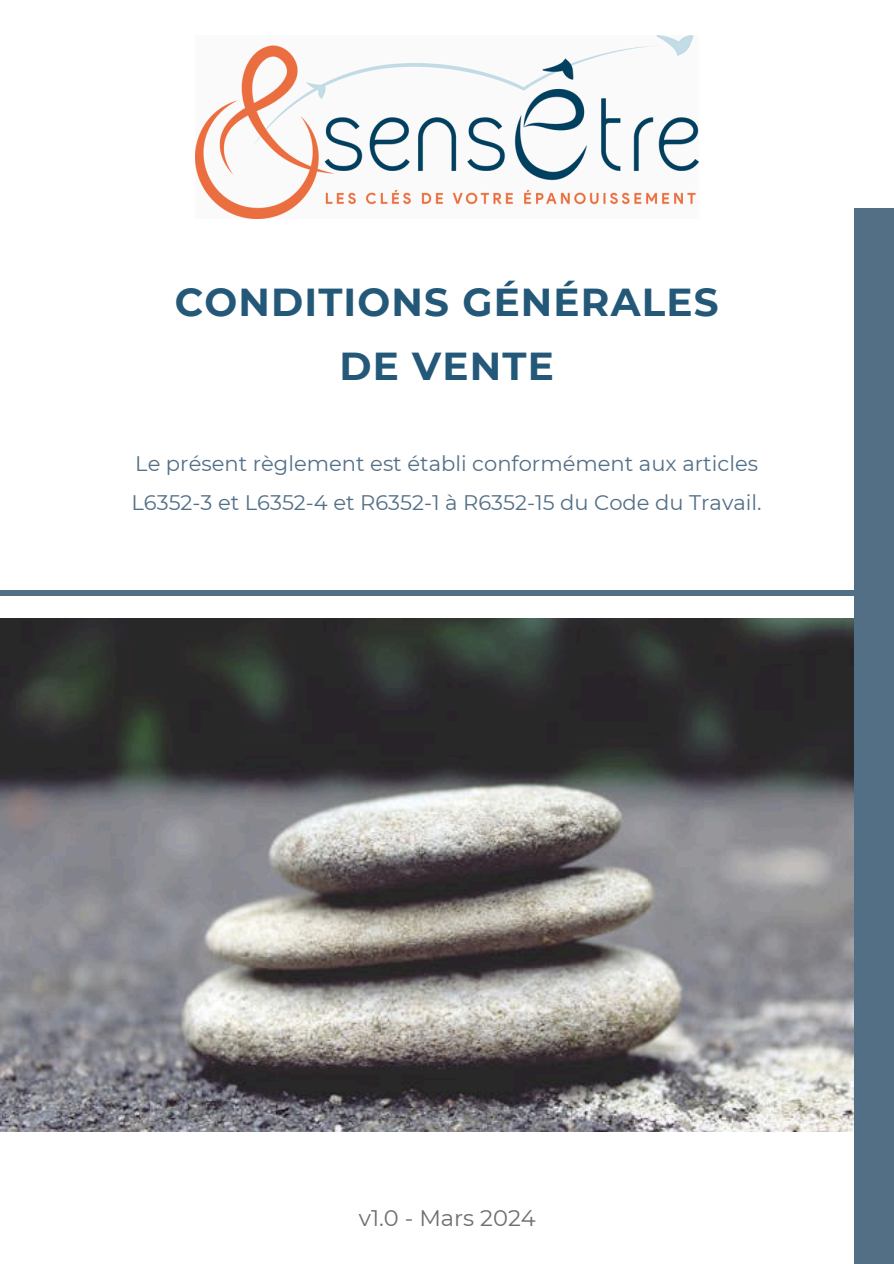
<style>
.page{position:relative;width:894px;height:1264px;background:#fff}
.page>*{position:absolute;margin:0;border:0;box-sizing:border-box;transform-origin:0 0}
.t1{font:700 38.85px/64.2px "Montserrat";letter-spacing:.03em;color:#245878;text-align:center}
.t2{font:22.5px "Montserrat";color:#6f6f6e}
.t3{font:21px "Montserrat";color:#536f86}
</style>
<div class="page">
<img style="left:0;top:618px;width:854px;height:513px">
<div style="left:854px;top:208px;width:39px;height:1055px;background:#536f86"></div>
<div style="left:0;top:590px;width:892px;height:6px;background:#536f86"></div>
<img style="left:195px;top:35px;width:503px;height:184px">
<h1 class="t1" style="left:175px;top:270px;width:545px">CONDITIONS GÉNÉRALES<br>DE VENTE</h1>
<p class="t3" style="left:135px;top:450px;width:624px">Le présent règlement est établi conformément aux articles</p>
<p class="t3" style="left:131px;top:490px;width:631px">L6352-3 et L6352-4 et R6352-1 à R6352-15 du Code du Travail.</p>
<p class="t2" style="left:359px;top:1204px;width:178px">v1.0 - Mars 2024</p>
</div>
